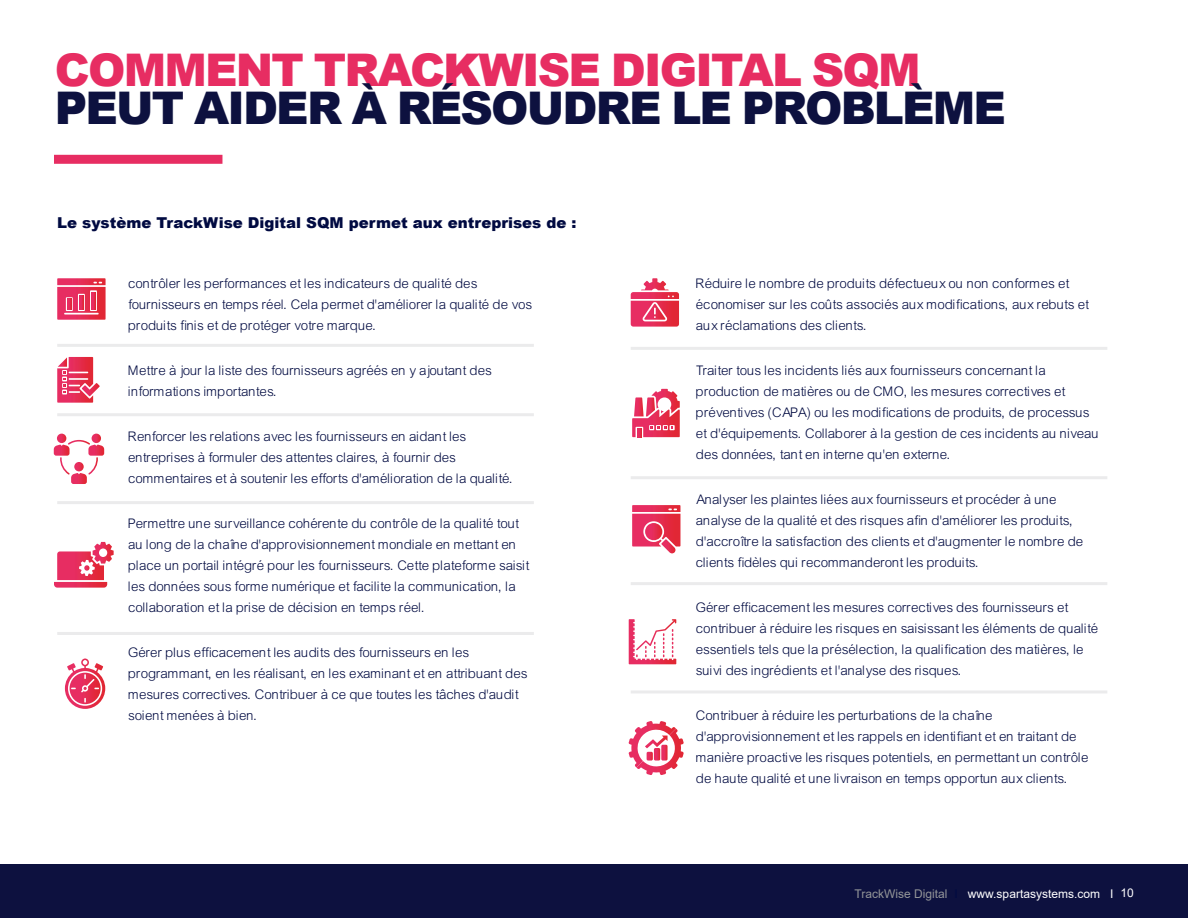
<style>
.page{position:relative;width:1188px;height:918px;background:#fff}
.page>*{position:absolute;margin:0;border:0;box-sizing:border-box;transform-origin:0 0}
.t1{font:900 45px "Arial";letter-spacing:-.04em;color:#0d113f}
.t2{font:900 45px "Arial";letter-spacing:-.04em;color:#e72d62}
.Bodycopy{font:900 15px "Arial";color:#000a41}
.Bodycopy-2{font:14.25px/21px "Arial Lgt";color:#000a41}
.t3{font:12px "Arial";color:#fff}
.s1{color:#939598}
.s2{color:#000a41}
</style>
<div class="page">
<div style="left:0;top:864px;width:1188px;height:54px;background:#0d113f"></div>
<div style="left:54px;top:155px;width:168px;height:9px;background:#e72d62"></div>
<svg style="left:57px;top:278px;width:49px;height:42px;background:#e94e6e"></svg>
<hr style="left:57px;top:344px;width:477px;height:3px;background:#bcbdc0">
<svg style="left:57px;top:357px;width:43px;height:46px"></svg>
<hr style="left:57px;top:413px;width:477px;height:3px;background:#bcbdc0">
<hr style="left:57px;top:501px;width:477px;height:3px;background:#bcbdc0">
<hr style="left:57px;top:632px;width:477px;height:3px;background:#bcbdc0">
<hr style="left:631px;top:347px;width:476px;height:3px;background:#bcbdc0">
<hr style="left:631px;top:476px;width:476px;height:3px;background:#bcbdc0">
<hr style="left:631px;top:582px;width:476px;height:3px;background:#bcbdc0">
<hr style="left:631px;top:690px;width:476px;height:3px;background:#bcbdc0">
<svg style="left:54px;top:434px;width:50px;height:50px"></svg>
<svg style="left:54px;top:542px;width:60px;height:46px"></svg>
<svg style="left:631px;top:278px;width:48px;height:49px"></svg>
<svg style="left:65px;top:658px;width:40px;height:51px"></svg>
<svg style="left:632px;top:389px;width:48px;height:48px"></svg>
<svg style="left:632px;top:505px;width:48px;height:48px"></svg>
<svg style="left:629px;top:619px;width:47px;height:45px"></svg>
<svg style="left:629px;top:721px;width:55px;height:54px"></svg>
<p class="t2" style="left:55px;top:37px;width:867px">COMMENT TRACKWISE DIGITAL SQM</p>
<p class="t1" style="left:55px;top:75px;width:953px">PEUT AIDER À RÉSOUDRE LE PROBLÈME</p>
<p class="Bodycopy" style="left:57px;top:212px;width:521px">Le système TrackWise Digital SQM permet aux entreprises de :</p>
<p class="Bodycopy-2" style="left:129px;top:273px;width:405px">contrôler les performances et les indicateurs de qualité des fournisseurs en temps réel. Cela permet d'améliorer la qualité de vos produits finis et de protéger votre marque.</p>
<p class="Bodycopy-2" style="left:129px;top:360px;width:365px">Mettre à jour la liste des fournisseurs agréés en y ajoutant des informations importantes.</p>
<p class="Bodycopy-2" style="left:129px;top:426px;width:386px">Renforcer les relations avec les fournisseurs en aidant les entreprises à formuler des attentes claires, à fournir des commentaires et à soutenir les efforts d'amélioration de la qualité.</p>
<p class="Bodycopy-2" style="left:129px;top:513px;width:402px">Permettre une surveillance cohérente du contrôle de la qualité tout au long de la chaîne d'approvisionnement mondiale en mettant en place un portail intégré pour les fournisseurs. Cette plateforme saisit les données sous forme numérique et facilite la communication, la collaboration et la prise de décision en temps réel.</p>
<p class="Bodycopy-2" style="left:129px;top:642px;width:401px">Gérer plus efficacement les audits des fournisseurs en les programmant, en les réalisant, en les examinant et en attribuant des mesures correctives. Contribuer à ce que toutes les tâches d'audit soient menées à bien.</p>
<p class="Bodycopy-2" style="left:697px;top:273px;width:394px">Réduire le nombre de produits défectueux ou non conformes et économiser sur les coûts associés aux modifications, aux rebuts et aux réclamations des clients.</p>
<p class="Bodycopy-2" style="left:697px;top:360px;width:405px">Traiter tous les incidents liés aux fournisseurs concernant la production de matières ou de CMO, les mesures correctives et préventives (CAPA) ou les modifications de produits, de processus et d'équipements. Collaborer à la gestion de ces incidents au niveau des données, tant en interne qu'en externe.</p>
<p class="Bodycopy-2" style="left:697px;top:489px;width:389px">Analyser les plaintes liées aux fournisseurs et procéder à une analyse de la qualité et des risques afin d'améliorer les produits, d'accroître la satisfaction des clients et d'augmenter le nombre de clients fidèles qui recommanderont les produits.</p>
<p class="Bodycopy-2" style="left:697px;top:597px;width:404px">Gérer efficacement les mesures correctives des fournisseurs et contribuer à réduire les risques en saisissant les éléments de qualité essentiels tels que la présélection, la qualification des matières, le suivi des ingrédients et l'analyse des risques.</p>
<p class="Bodycopy-2" style="left:697px;top:705px;width:394px">Contribuer à réduire les perturbations de la chaîne d'approvisionnement et les rappels en identifiant et en traitant de manière proactive les risques potentiels, en permettant un contrôle de haute qualité et une livraison en temps opportun aux clients.</p>
<p class="t3" style="left:854px;top:886px;width:281px"><span class="s1">TrackWise Digital</span> <span class="s2">I</span> www.spartasystems.com I 10</p>
</div>
